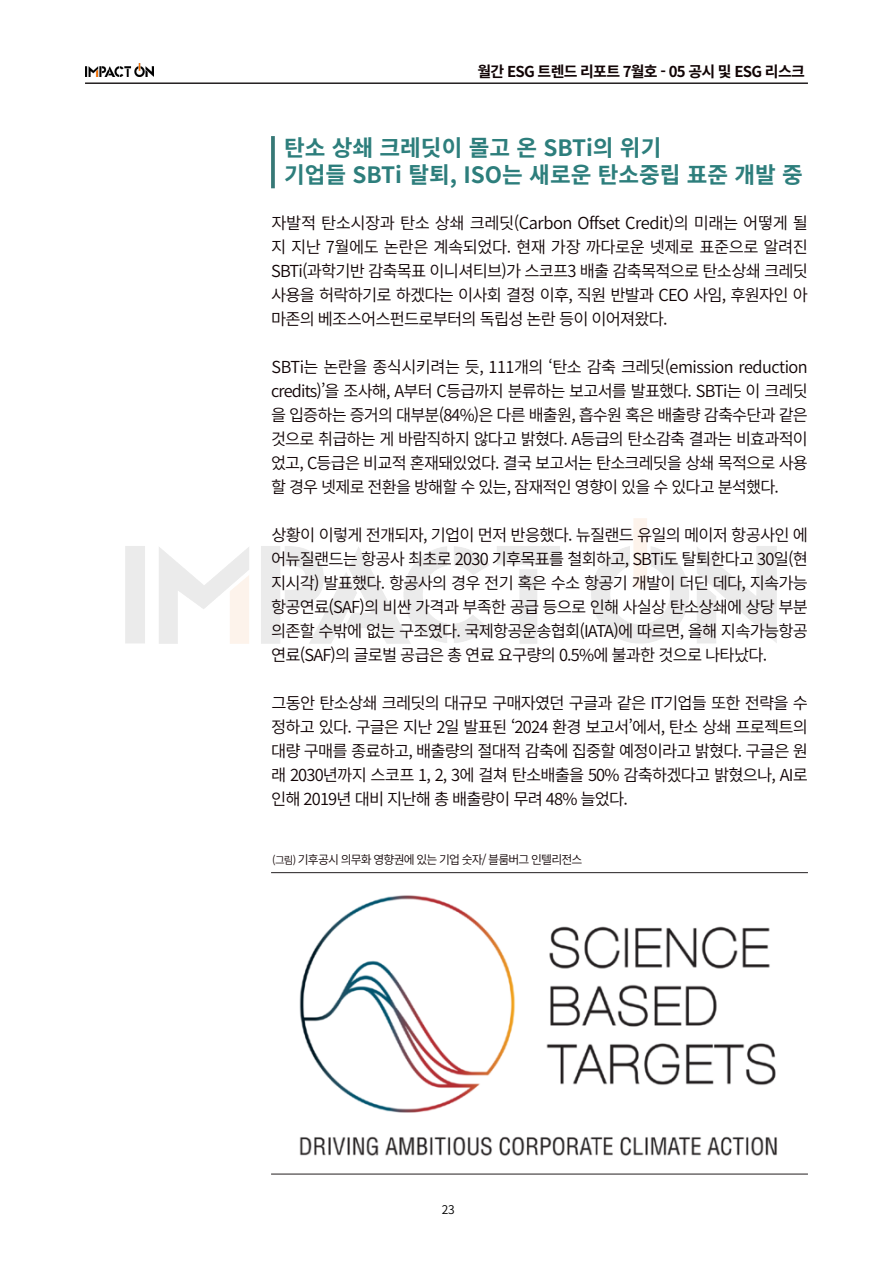
<style>
.page{position:relative;width:893px;height:1263px;background:#fff}
.page>*{position:absolute;margin:0;border:0;box-sizing:border-box;transform-origin:0 0}
.t1{font:700 22.5px/27px "Source Han Sans K";color:#2d7e7c}
.t2{font:16.5px/24px "Source Han Sans K";letter-spacing:-.05em;color:#110405;text-align:justify}
.t3{font:700 15px "Source Han Sans K";letter-spacing:-.05em;color:#110405}
.t4{font:12px "Source Han Sans K";letter-spacing:-.07em;color:#110405}
.t5{font:12px "Source Han Sans K";color:#000}
.s1{font-size:10.5px}
</style>
<div class="page">
<hr style="left:85px;top:82px;width:723px;height:2px;background:#231f20">
<img style="left:85px;top:64px;width:69px;height:13px">
<img style="left:271px;top:895px;width:537px;height:279px">
<hr style="left:271px;top:872px;width:537px;height:1px;background:#231f20">
<hr style="left:271px;top:1174px;width:537px;height:1px;background:#231f20">
<svg style="left:271px;top:136px;width:4px;height:52px"></svg>
<p class="t3" style="left:478px;top:63px;width:329px">월간 ESG 트렌드 리포트 7월호 - 05 공시 및 ESG 리스크</p>
<h1 class="t1" style="left:284px;top:135px;width:520px">탄소 상쇄 크레딧이 몰고 온 SBTi의 위기<br>기업들 SBTi 탈퇴, ISO는 새로운 탄소중립 표준 개발 중</h1>
<p class="t2" style="left:271px;top:211px;width:538px">자발적 탄소시장과 탄소 상쇄 크레딧(Carbon Offset Credit)의 미래는 어떻게 될 지 지난 7월에도 논란은 계속되었다. 현재 가장 까다로운 넷제로 표준으로 알려진 SBTi(과학기반 감축목표 이니셔티브)가 스코프3 배출 감축목적으로 탄소상쇄 크레딧 사용을 허락하기로 하겠다는 이사회 결정 이후, 직원 반발과 CEO 사임, 후원자인 아 마존의 베조스어스펀드로부터의 독립성 논란 등이 이어져왔다.</p>
<p class="t2" style="left:271px;top:355px;width:538px">SBTi는 논란을 종식시키려는 듯, 111개의 ‘탄소 감축 크레딧(emission reduction credits)’을 조사해, A부터 C등급까지 분류하는 보고서를 발표했다. SBTi는 이 크레딧 을 입증하는 증거의 대부분(84%)은 다른 배출원, 흡수원 혹은 배출량 감축수단과 같은 것으로 취급하는 게 바람직하지 않다고 밝혔다. A등급의 탄소감축 결과는 비효과적이 었고, C등급은 비교적 혼재돼있었다. 결국 보고서는 탄소크레딧을 상쇄 목적으로 사용 할 경우 넷제로 전환을 방해할 수 있는, 잠재적인 영향이 있을 수 있다고 분석했다.</p>
<p class="t2" style="left:271px;top:523px;width:538px">상황이 이렇게 전개되자, 기업이 먼저 반응했다. 뉴질랜드 유일의 메이저 항공사인 에 어뉴질랜드는 항공사 최초로 2030 기후목표를 철회하고, SBTi도 탈퇴한다고 30일(현 지시각) 발표했다. 항공사의 경우 전기 혹은 수소 항공기 개발이 더딘 데다, 지속가능 항공연료(SAF)의 비싼 가격과 부족한 공급 등으로 인해 사실상 탄소상쇄에 상당 부분 의존할 수밖에 없는 구조였다. 국제항공운송협회(IATA)에 따르면, 올해 지속가능항공 연료(SAF)의 글로벌 공급은 총 연료 요구량의 0.5%에 불과한 것으로 나타났다.</p>
<p class="t2" style="left:271px;top:691px;width:538px">그동안 탄소상쇄 크레딧의 대규모 구매자였던 구글과 같은 IT기업들 또한 전략을 수 정하고 있다. 구글은 지난 2일 발표된 ‘2024 환경 보고서’에서, 탄소 상쇄 프로젝트의 대량 구매를 종료하고, 배출량의 절대적 감축에 집중할 예정이라고 밝혔다. 구글은 원 래 2030년까지 스코프 1, 2, 3에 걸쳐 탄소배출을 50% 감축하겠다고 밝혔으나, AI로 인해 2019년 대비 지난해 총 배출량이 무려 48% 늘었다.</p>
<p class="t4" style="left:272px;top:853px;width:312px"><span class="s1">(그림)</span> 기후공시 의무화 영향권에 있는 기업 숫자/ 블룸버그 인텔리전스</p>
<p class="t5" style="left:442px;top:1203px;width:15px">23</p>
</div>
